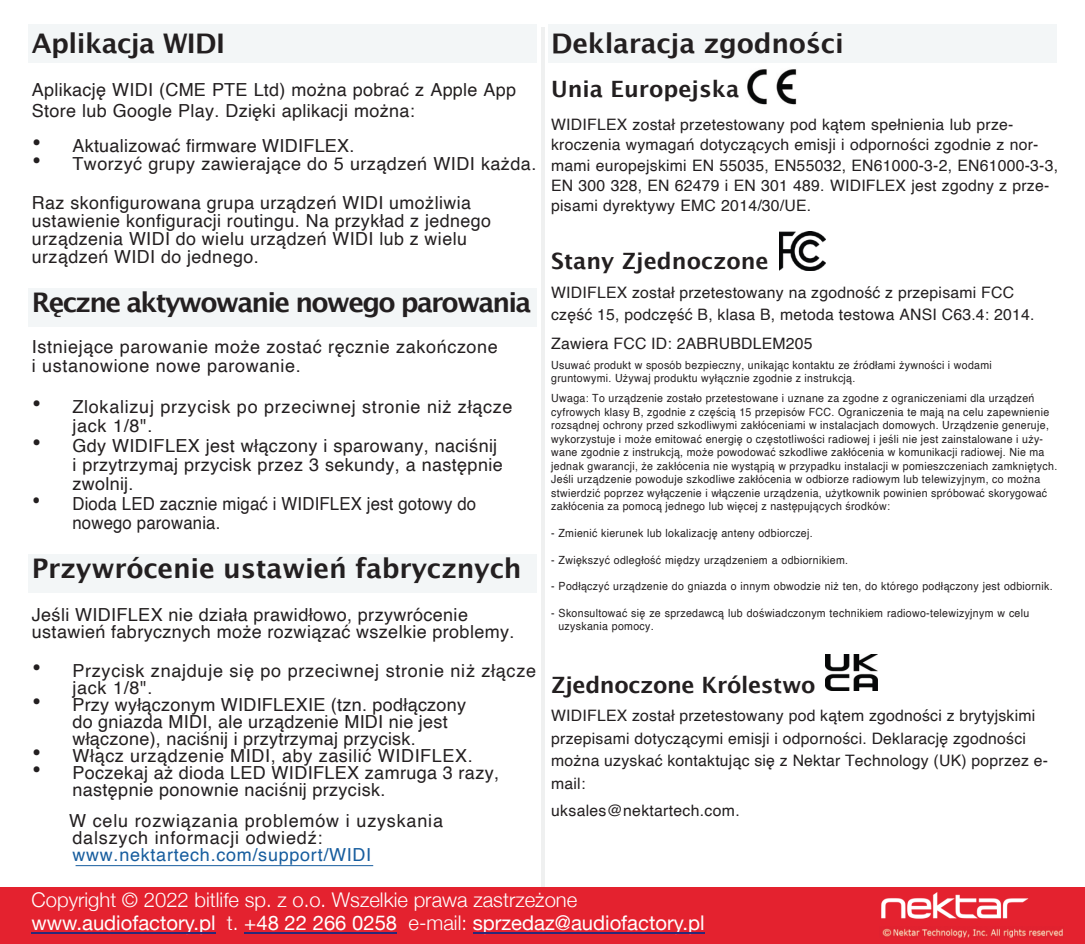
<style>
.page{position:relative;width:1085px;height:944px;background:#fff}
.page>*{position:absolute;margin:0;border:0;box-sizing:border-box;transform-origin:0 0}
.t1{font:700 27px "Lucida Grande";letter-spacing:-.01em;color:#231f20}
.t2{font:700 27px "Lucida Grande";letter-spacing:-.065em;color:#231f20}
.t3{font:700 22.5px "Lucida Grande";color:#231f20}
.t4{font:300 20.25px/22.9px "Helvetica Neue";color:#fff}
.t5{font:18px/17.1px "Helvetica";letter-spacing:.02em;color:#231f20}
.t6{font:18px/19.3px "Helvetica";letter-spacing:.04em;color:#231f20}
.t7{font:18px/17.1px "Helvetica";letter-spacing:.045em;color:#231f20}
.t8{font:18px/19.3px "Helvetica";letter-spacing:.02em;color:#231f20;scale:.93 1}
.t9{font:18px "Helvetica";letter-spacing:.04em;color:#175d9e}
.t10{font:15.75px/20.2px "Helvetica";letter-spacing:.015em;color:#231f20}
.t11{font:11.25px/13.5px "Helvetica";letter-spacing:.03em;color:#231f20;scale:.94 1}
.s1{font-size:27px}
.s2{font-weight:400}
</style>
<div class="page">
<div style="left:29px;top:554px;width:508px;height:38px;background:#f3f6f7"></div>
<div style="left:29px;top:289px;width:508px;height:38px;background:#f3f6f7"></div>
<div style="left:29px;top:24px;width:508px;height:39px;background:#f3f6f7"></div>
<div style="left:548px;top:24px;width:508px;height:39px;background:#f3f6f7"></div>
<hr style="left:541px;top:27px;width:3px;height:892px;background:#eff0f0">
<hr style="left:76px;top:865px;width:297px;height:1px;background:#175d9e">
<img style="left:747px;top:69px;width:50px;height:36px">
<img style="left:779px;top:232px;width:45px;height:38px">
<img style="left:825px;top:654px;width:52px;height:37px">
<div style="left:0;top:887px;width:1084px;height:57px;background:#e4222f"></div>
<img style="left:881px;top:892px;width:147px;height:26px">
<img style="left:882px;top:928px;width:181px;height:9px">
<hr style="left:32px;top:932px;width:184px;height:1px;background:#2b2978">
<hr style="left:244px;top:932px;width:153px;height:1px;background:#2b2978">
<hr style="left:472px;top:932px;width:232px;height:1px;background:#2b2978">
<h1 class="t1" style="left:32px;top:31px;width:195px">Aplikacja WIDI</h1>
<h3 class="t5" style="left:32px;top:80px;width:485px;line-height:21.6px">Aplikację WIDI (CME PTE Ltd) można pobrać z Apple App<br>Store lub Google Play. Dzięki aplikacji można:</h3>
<h3 class="t5" style="left:32px;top:138px;width:324px"><span class="s1">•</span> Aktualizować firmware WIDIFLEX.</h3>
<h3 class="t5" style="left:32px;top:156px;width:506px"><span class="s1">•</span> Tworzyć grupy zawierające do 5 urządzeń WIDI każda.</h3>
<h3 class="t5" style="left:32px;top:195px;width:460px;line-height:18px">Raz skonfigurowana grupa urządzeń WIDI umożliwia ustawienie konfiguracji routingu. Na przykład z jednego urządzenia WIDI do wielu urządzeń WIDI lub z wielu urządzeń WIDI do jednego.</h3>
<h1 class="t2" style="left:32px;top:291px;width:501px">Ręczne aktywowanie nowego parowania</h1>
<h3 class="t5" style="left:32px;top:338px;width:467px;line-height:19.3px">Istniejące parowanie może zostać ręcznie zakończone i ustanowione nowe parowanie.</h3>
<h3 class="t6" style="left:72px;top:398px;width:441px;text-indent:-40px"><span class="s1">•</span> Zlokalizuj przycisk po przeciwnej stronie niż złącze jack 1/8".</h3>
<h3 class="t5" style="left:72px;top:437px;width:432px;line-height:19.3px;text-indent:-40px"><span class="s1">•</span> Gdy WIDIFLEX jest włączony i sparowany, naciśnĳ i przytrzymaj przycisk przez 3 sekundy, a następnie zwolnĳ.</h3>
<h3 class="t8" style="left:72px;top:495px;width:435px;text-indent:-41px"><span class="s1">•</span> Dioda LED zacznie migać i WIDIFLEX jest gotowy do nowego parowania.</h3>
<h1 class="t1" style="left:32px;top:557px;width:491px">Przywrócenie ustawień fabrycznych</h1>
<h3 class="t5" style="left:32px;top:607px;width:484px">Jeśli WIDIFLEX nie działa prawidłowo, przywrócenie ustawień fabrycznych może rozwiązać wszelkie problemy.</h3>
<h3 class="t6" style="left:72px;top:663px;width:465px;line-height:17.1px;text-indent:-40px"><span class="s1">•</span> Przycisk znajduje się po przeciwnej stronie niż złącze jack 1/8".</h3>
<h3 class="t5" style="left:72px;top:697px;width:395px;text-indent:-40px"><span class="s1">•</span> Przy wyłączonym WIDIFLEXIE (tzn. podłączony do gniazda MIDI, ale urządzenie MIDI nie jest włączone), naciśnĳ i przytrzymaj przycisk.</h3>
<h3 class="t5" style="left:32px;top:748px;width:442px"><span class="s1">•</span> Włącz urządzenie MIDI, aby zasilić WIDIFLEX.</h3>
<h3 class="t5" style="left:72px;top:766px;width:428px;text-indent:-40px"><span class="s1">•</span> Poczekaj aż dioda LED WIDIFLEX zamruga 3 razy, następnie ponownie naciśnĳ przycisk.</h3>
<h3 class="t7" style="left:69px;top:813px;width:375px">W celu rozwiązania problemów i uzyskania dalszych informacji odwiedź:</h3>
<h3 class="t9" style="left:72px;top:848px;width:300px">www.nektartech.com/support/WIDI</h3>
<h1 class="t1" style="left:551px;top:31px;width:294px">Deklaracja zgodności</h1>
<h2 class="t3" style="left:551px;top:79px;width:189px">Unia Europejska</h2>
<p class="t10" style="left:551px;top:115px;width:508px">WIDIFLEX został przetestowany pod kątem spełnienia lub prze&shy;kroczenia wymagań dotyczących emisji i odporności zgodnie z nor&shy;mami europejskimi EN 55035, EN55032, EN61000-3-2, EN61000-3-3, EN 300 328, EN 62479 i EN 301 489. WIDIFLEX jest zgodny z prze&shy;pisami dyrektywy EMC 2014/30/UE.</p>
<h2 class="t3" style="left:551px;top:251px;width:219px">Stany Zjednoczone</h2>
<h3 class="t10" style="left:551px;top:282px;width:485px;line-height:22.5px">WIDIFLEX został przetestowany na zgodność z przepisami FCC część 15, podczęść B, klasa B, metoda testowa ANSI C63.4: 2014.</h3>
<h3 class="t10" style="left:551px;top:334px;width:263px">Zawiera FCC ID: 2ABRUBDLEM205</h3>
<p class="t11" style="left:551px;top:359px;width:470px">Usuwać produkt w sposób bezpieczny, unikając kontaktu ze źródłami żywności i wodami gruntowymi. Używaj produktu wyłącznie zgodnie z instrukcją.</p>
<p class="t11" style="left:551px;top:392px;width:539px">Uwaga: To urządzenie zostało przetestowane i uznane za zgodne z ograniczeniami dla urządzeń cyfrowych klasy B, zgodnie z częścią 15 przepisów FCC. Ograniczenia te mają na celu zapewnienie rozsądnej ochrony przed szkodliwymi zakłóceniami w instalacjach domowych. Urządzenie generuje, wykorzystuje i może emitować energię o częstotliwości radiowej i jeśli nie jest zainstalowane i uży&shy;wane zgodnie z instrukcją, może powodować szkodliwe zakłócenia w komunikacji radiowej. Nie ma jednak gwarancji, że zakłócenia nie wystąpią w przypadku instalacji w pomieszczeniach zamkniętych.<br>Jeśli urządzenie powoduje szkodliwe zakłócenia w odbiorze radiowym lub telewizyjnym, co można stwierdzić poprzez wyłączenie i włączenie urządzenia, użytkownik powinien spróbować skorygować zakłócenia za pomocą jednego lub więcej z następujących środków:</p>
<p class="t11" style="left:551px;top:527px;width:280px">- Zmienić kierunek lub lokalizację anteny odbiorczej.</p>
<p class="t11" style="left:551px;top:553px;width:317px">- Zwiększyć odległość między urządzeniem a odbiornikiem.</p>
<p class="t11" style="left:551px;top:580px;width:535px">- Podłączyć urządzenie do gniazda o innym obwodzie niż ten, do którego podłączony jest odbiornik.</p>
<p class="t11" style="left:558px;top:607px;width:502px;text-indent:-7px">- Skonsultować się ze sprzedawcą lub doświadczonym technikiem radiowo-telewizyjnym w celu uzyskania pomocy.</p>
<h2 class="t3" style="left:551px;top:675px;width:266px">Zjednoczone Królestwo</h2>
<h3 class="t10" style="left:551px;top:706px;width:498px;line-height:22.5px">WIDIFLEX został przetestowany pod kątem zgodności z brytyjskimi przepisami dotyczącymi emisji i odporności. Deklarację zgodności można uzyskać kontaktując się z Nektar Technology (UK) poprzez e&shy;mail:</h3>
<h3 class="t10" style="left:551px;top:801px;width:190px">uksales@nektartech.com.</h3>
<h3 class="t4" style="left:32px;top:888px;width:674px">Copyright © 2022 bitlife sp. z o.o. Wszelkie prawa zastrzeżone <span class="s2">www.audiofactory.pl</span> t. <span class="s2">+48 22 266 0258</span> e-mail: <span class="s2">sprzedaz@audiofactory.pl</span></h3>
</div>
